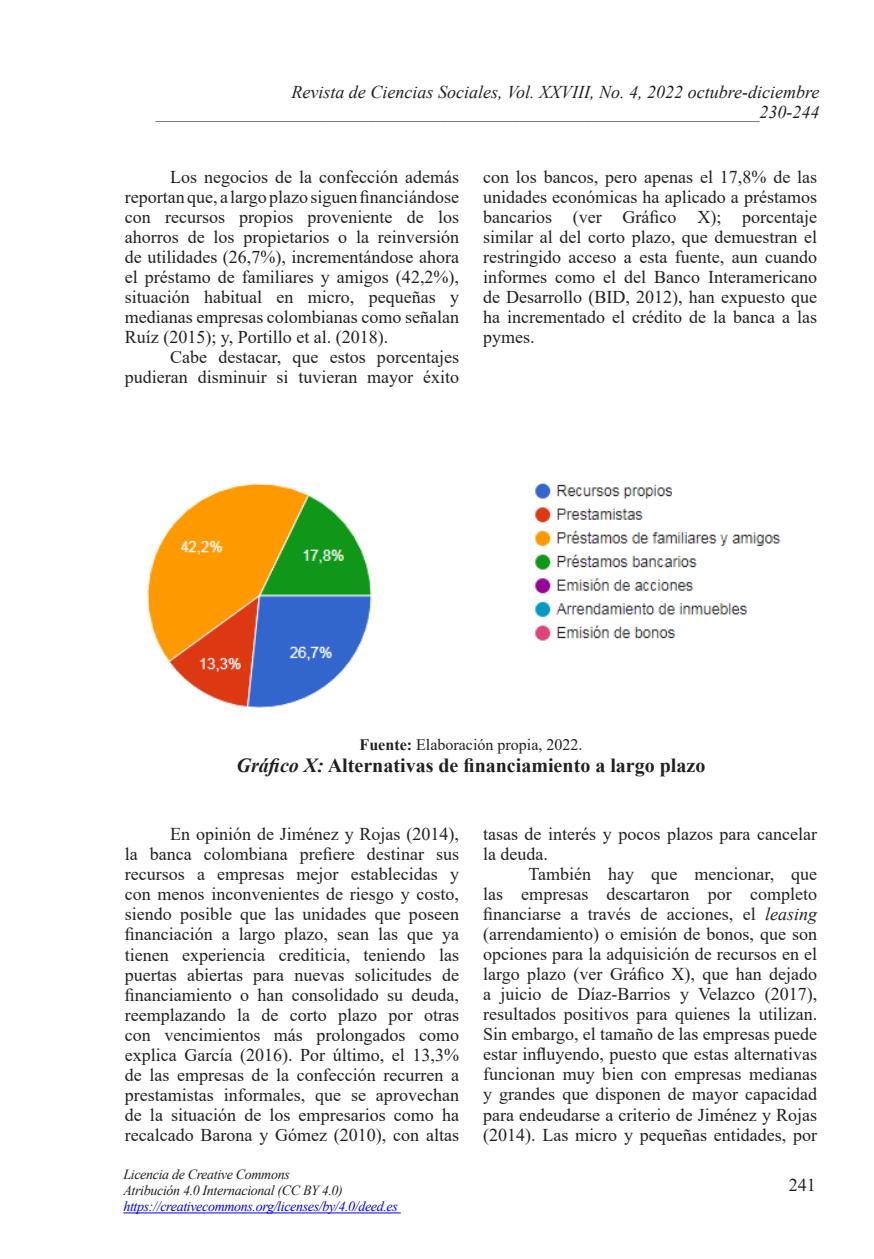
<style>
.page{position:relative;width:874px;height:1259px;background:#fff}
.page>*{position:absolute;margin:0;border:0;box-sizing:border-box;transform-origin:0 0}
.t1{font:700 20px "Times New Roman";color:#231f20}
.t2{font:18px/20px "Times New Roman";color:#231f20;text-align:justify}
.t3{font:italic 18px/20px "Times New Roman";color:#231f20;text-align:right}
.t4{font:16px "Times New Roman";color:#231f20}
.t5{font:italic 14px/16px "Times New Roman";letter-spacing:-.025em;color:#231f20}
.t6{font:italic 14px "Times New Roman";letter-spacing:-.025em;color:#00f}
.s1{font-weight:700}
.s2{font-style:italic}
</style>
<div class="page">
<hr style="left:123px;top:1212px;width:277px;height:1px;background:#00f">
<img style="left:147px;top:483px;width:634px;height:225px">
<div style="left:672px;top:482px;width:138px;height:19px;background:#fff"></div>
<p class="t3" style="left:156px;top:81px;width:664px">Revista de Ciencias Sociales, Vol. XXVIII, No. 4, 2022 octubre-diciembre ___________________________________________________________________230-244</p>
<p class="t2" style="left:125px;top:166px;width:335px;text-indent:45px">Los negocios de la confección además reportan que, a largo plazo siguen financiándose con recursos propios proveniente de los ahorros de los propietarios o la reinversión de utilidades (26,7%), incrementándose ahora el préstamo de familiares y amigos (42,2%), situación habitual en micro, pequeñas y medianas empresas colombianas como señalan Ruíz (2015); y, Portillo et al. (2018).</p>
<p class="t2" style="left:125px;top:346px;width:335px;text-align:right">Cabe destacar, que estos porcentajes pudieran disminuir si tuvieran mayor éxito</p>
<p class="t2" style="left:483px;top:166px;width:335px">con los bancos, pero apenas el 17,8% de las unidades económicas ha aplicado a préstamos bancarios (ver Gráfico X); porcentaje similar al del corto plazo, que demuestran el restringido acceso a esta fuente, aun cuando informes como el del Banco Interamericano de Desarrollo (BID, 2012), han expuesto que ha incrementado el crédito de la banca a las pymes.</p>
<p class="t4" style="left:359px;top:733px;width:224px"><span class="s1">Fuente:</span> Elaboración propia, 2022.</p>
<p class="t1" style="left:236px;top:750px;width:470px"><span class="s2">Gráfico X:</span> Alternativas de financiamiento a largo plazo</p>
<p class="t2" style="left:125px;top:824px;width:335px;text-indent:45px">En opinión de Jiménez y Rojas (2014), la banca colombiana prefiere destinar sus recursos a empresas mejor establecidas y con menos inconvenientes de riesgo y costo, siendo posible que las unidades que poseen financiación a largo plazo, sean las que ya tienen experiencia crediticia, teniendo las puertas abiertas para nuevas solicitudes de financiamiento o han consolidado su deuda, reemplazando la de corto plazo por otras con vencimientos más prolongados como explica García (2016). Por último, el 13,3% de las empresas de la confección recurren a prestamistas informales, que se aprovechan de la situación de los empresarios como ha recalcado Barona y Gómez (2010), con altas</p>
<p class="t2" style="left:483px;top:824px;width:335px">tasas de interés y pocos plazos para cancelar la deuda.</p>
<p class="t2" style="left:483px;top:864px;width:335px;text-indent:45px">También hay que mencionar, que las empresas descartaron por completo financiarse a través de acciones, el <span class="s2">leasing </span>(arrendamiento) o emisión de bonos, que son opciones para la adquisición de recursos en el largo plazo (ver Gráfico X), que han dejado a juicio de Díaz-Barrios y Velazco (2017), resultados positivos para quienes la utilizan.<br>Sin embargo, el tamaño de las empresas puede estar influyendo, puesto que estas alternativas funcionan muy bien con empresas medianas y grandes que disponen de mayor capacidad para endeudarse a criterio de Jiménez y Rojas (2014). Las micro y pequeñas entidades, por</p>
<p class="t5" style="left:123px;top:1166px;width:221px">Licencia de Creative Commons<br>Atribución 4.0 Internacional (CC BY 4.0)</p>
<p class="t6" style="left:123px;top:1197px;width:276px">https://creativecommons.org/licenses/by/4.0/deed.es</p>
<p class="t2" style="left:788px;top:1174px;width:28px">241</p>
</div>
